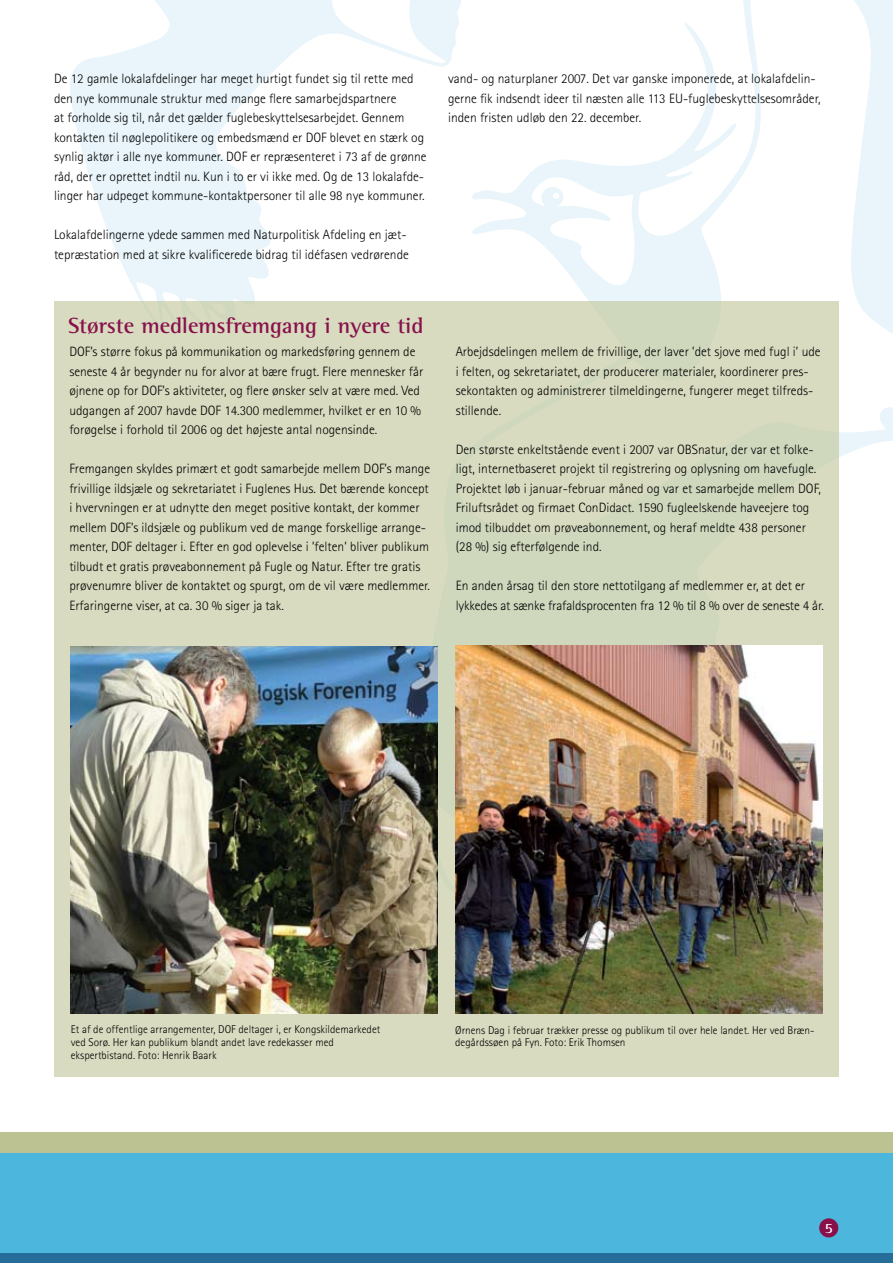
<style>
.page{position:relative;width:893px;height:1263px;background:#fff}
.page>*{position:absolute;margin:0;border:0;box-sizing:border-box;transform-origin:0 0}
.t1{font:700 22.5px "Rotis Semi Serif Std";color:#88114c}
.t2{font:700 14.55px "Rotis Semi Serif Std";color:#fff}
.t3{font:300 13.5px/19.5px "Rotis Sans Serif Std";color:#000}
.t4{font:300 11.25px/12.8px "Rotis Sans Serif Std";color:#000}
</style>
<div class="page">
<svg style="left:462px;top:0;width:431px;height:457px"></svg>
<svg style="left:63px;top:0;width:399px;height:302px"></svg>
<div style="left:0;top:1153px;width:893px;height:102px;background:#4db6dc"></div>
<div style="left:0;top:1132px;width:893px;height:21px;background:#bdc293"></div>
<div style="left:0;top:1254px;width:893px;height:9px;background:#266d99"></div>
<div style="left:819px;top:1218px;width:19px;height:19px;background:#88114c;border-radius:50%"></div>
<div style="left:54px;top:302px;width:785px;height:775px;background:#d8dbbf"></div>
<img style="left:455px;top:645px;width:367px;height:368px">
<img style="left:71px;top:646px;width:366px;height:367px">
<p class="t3" style="left:54px;top:69px;width:374px">De 12 gamle lokalafdelinger har meget hurtigt fundet sig til rette med den nye kommunale struktur med mange flere samarbejdspartnere<br>at forholde sig til, når det gælder fuglebeskyttelsesarbejdet. Gennem kontakten til nøglepolitikere og embedsmænd er DOF blevet en stærk og synlig aktør i alle nye kommuner. DOF er repræsenteret i 73 af de grønne råd, der er oprettet indtil nu. Kun i to er vi ikke med. Og de 13 lokalafde&shy;linger har udpeget kommune-kontaktpersoner til alle 98 nye kommuner.</p>
<p class="t3" style="left:54px;top:225px;width:356px">Lokalafdelingerne ydede sammen med Naturpolitisk Afdeling en jæt&shy;tepræstation med at sikre kvalificerede bidrag til idéfasen vedrørende</p>
<p class="t3" style="left:448px;top:69px;width:374px">vand- og naturplaner 2007. Det var ganske imponerede, at lokalafdelin&shy;gerne fik indsendt ideer til næsten alle 113 EU-fuglebeskyttelsesområder, inden fristen udløb den 22. december.</p>
<h1 class="t1" style="left:68px;top:311px;width:357px">Største medlemsfremgang i nyere tid</h1>
<p class="t3" style="left:69px;top:342px;width:355px">DOF’s større fokus på kommunikation og markedsføring gennem de seneste 4 år begynder nu for alvor at bære frugt. Flere mennesker får øjnene op for DOF’s aktiviteter, og flere ønsker selv at være med. Ved udgangen af 2007 havde DOF 14.300 medlemmer, hvilket er en 10 % forøgelse i forhold til 2006 og det højeste antal nogensinde.</p>
<p class="t3" style="left:69px;top:459px;width:362px">Fremgangen skyldes primært et godt samarbejde mellem DOF’s mange frivillige ildsjæle og sekretariatet i Fuglenes Hus. Det bærende koncept i hvervningen er at udnytte den meget positive kontakt, der kommer mellem DOF’s ildsjæle og publikum ved de mange forskellige arrange&shy;menter, DOF deltager i. Efter en god oplevelse i ’felten’ bliver publikum tilbudt et gratis prøveabonnement på Fugle og Natur. Efter tre gratis prøvenumre bliver de kontaktet og spurgt, om de vil være medlemmer.<br>Erfaringerne viser, at ca. 30 % siger ja tak.</p>
<p class="t3" style="left:456px;top:342px;width:366px">Arbejdsdelingen mellem de frivillige, der laver ’det sjove med fugl i’ ude i felten, og sekretariatet, der producerer materialer, koordinerer pres&shy;sekontakten og administrerer tilmeldingerne, fungerer meget tilfreds&shy;stillende.</p>
<p class="t3" style="left:456px;top:439px;width:367px">Den største enkeltstående event i 2007 var OBSnatur, der var et folke&shy;ligt, internetbaseret projekt til registrering og oplysning om havefugle.<br>Projektet løb i januar-februar måned og var et samarbejde mellem DOF, Friluftsrådet og firmaet ConDidact. 1590 fugleelskende haveejere tog imod tilbuddet om prøveabonnement, og heraf meldte 438 personer (28 %) sig efterfølgende ind.</p>
<p class="t3" style="left:456px;top:576px;width:370px">En anden årsag til den store nettotilgang af medlemmer er, at det er lykkedes at sænke frafaldsprocenten fra 12 % til 8 % over de seneste 4 år.</p>
<p class="t4" style="left:71px;top:1023px;width:311px">Et af de offentlige arrangementer, DOF deltager i, er Kongskildemarkedet ved Sorø. Her kan publikum blandt andet lave redekasser med ekspertbistand. Foto: Henrik Baark</p>
<p class="t4" style="left:455px;top:1023px;width:361px">Ørnens Dag i februar trækker presse og publikum til over hele landet. Her ved Bræn&shy;degårdssøen på Fyn. Foto: Erik Thomsen</p>
<p class="t2" style="left:825px;top:1219px;width:10px">5</p>
</div>
